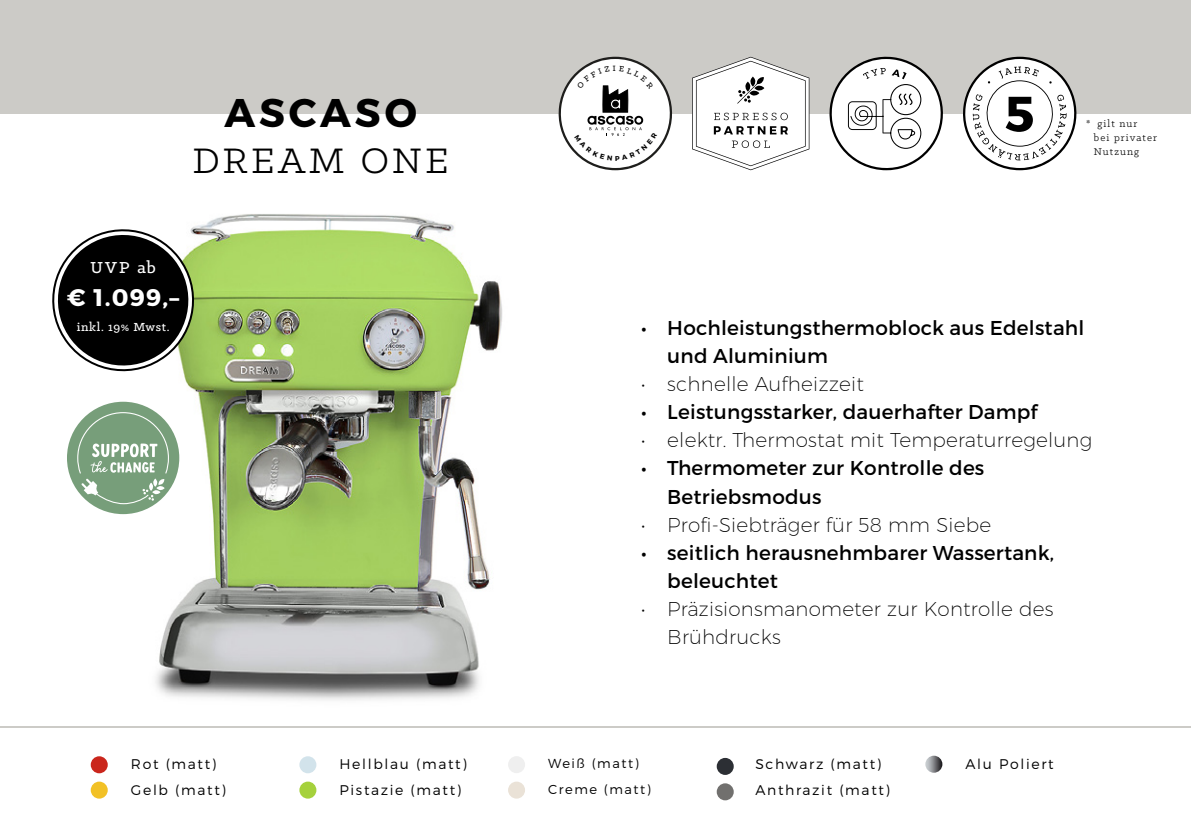
<style>
.page{position:relative;width:1191px;height:840px;background:#fff}
.page>*{position:absolute;margin:0;border:0;box-sizing:border-box;transform-origin:0 0}
.t1{font:40px "Klinic Slab";letter-spacing:.09em;color:#000}
.t2{font:700 40px "Montserrat";letter-spacing:.095em;color:#000}
.t3{font:700 24px "Montserrat";color:#fff}
.t4{font:20px/28px "Montserrat";letter-spacing:.01em;color:#000}
.t5{font:200 20px/28px "Montserrat";letter-spacing:.01em;color:#000}
.t6{font:500 18px "Klinic Slab";color:#fff}
.t7{font:300 14px/25.6px "Montserrat";letter-spacing:.12em;color:#000}
.t8{font:500 13.2px "Klinic Slab";letter-spacing:.05em;color:#fff}
.t9{font:300 13px "Montserrat";letter-spacing:.12em;color:#000}
.t10{font:11px/14px "Klinic Slab";letter-spacing:.1em;color:#000}
</style>
<div class="page">
<img style="left:41px;top:170px;width:573px;height:558px">
<svg style="left:44px;top:221px;width:158px;height:158px"></svg>
<div style="left:0;top:0;width:1191px;height:113px;background:#cccbc7"></div>
<hr style="left:0;top:726px;width:1191px;height:1px;background:#cccbc7">
<div style="left:299px;top:755px;width:17px;height:17px;background:#d2e3eb;border-radius:50%"></div>
<div style="left:299px;top:781px;width:17px;height:17px;background:#a5d13c;border-radius:50%"></div>
<div style="left:91px;top:755px;width:17px;height:17px;background:#ca261c;border-radius:50%"></div>
<div style="left:91px;top:781px;width:17px;height:17px;background:#f2c126;border-radius:50%"></div>
<svg style="left:925px;top:755px;width:17px;height:17px"></svg>
<div style="left:508px;top:781px;width:17px;height:17px;background:#eae2d7;border-radius:50%"></div>
<div style="left:508px;top:755px;width:17px;height:17px;background:#efefef;border-radius:50%"></div>
<div style="left:716px;top:757px;width:17px;height:17px;background:#2c2f34;border-radius:50%"></div>
<div style="left:716px;top:782px;width:17px;height:17px;background:#71706e;border-radius:50%"></div>
<svg style="left:692px;top:57px;width:117px;height:113px"></svg>
<svg style="left:963px;top:57px;width:113px;height:113px"></svg>
<svg style="left:829px;top:57px;width:114px;height:113px"></svg>
<div style="left:67px;top:401px;width:112px;height:113px;background:#779e7a;border-radius:50%"></div>
<svg style="left:77px;top:412px;width:92px;height:92px"></svg>
<svg style="left:558px;top:57px;width:114px;height:113px"></svg>
<h1 class="t2" style="left:224px;top:88px;width:194px">ASCASO</h1>
<h1 class="t1" style="left:193px;top:135px;width:257px">DREAM ONE</h1>
<p class="t6" style="left:90px;top:256px;width:67px">UVP ab</p>
<p class="t3" style="left:67px;top:282px;width:114px">€ 1.099,–</p>
<p class="t10" style="left:1094px;top:117px;width:65px;text-indent:-8px">* gilt nur<br>bei privater<br>Nutzung</p>
<p class="t8" style="left:77px;top:318px;width:94px">inkl. 19% Mwst.</p>
<p class="t4" style="left:667px;top:314px;width:418px;text-indent:-26px">• Hochleistungsthermoblock aus Edelstahl und Aluminium</p>
<p class="t5" style="left:641px;top:369px;width:224px">• schnelle Aufheizzeit</p>
<p class="t4" style="left:641px;top:398px;width:398px">• Leistungsstarker, dauerhafter Dampf</p>
<p class="t5" style="left:641px;top:425px;width:452px">• elektr. Thermostat mit Temperaturregelung</p>
<p class="t4" style="left:667px;top:454px;width:318px;text-indent:-26px">• Thermometer zur Kontrolle des<br>Betriebsmodus</p>
<p class="t5" style="left:641px;top:509px;width:351px">• Profi-Siebträger für 58 mm Siebe</p>
<p class="t4" style="left:667px;top:538px;width:388px;text-indent:-26px">• seitlich herausnehmbarer Wassertank, beleuchtet</p>
<p class="t5" style="left:667px;top:593px;width:388px;text-indent:-26px">• Präzisionsmanometer zur Kontrolle des<br>Brühdrucks</p>
<p class="t9" style="left:548px;top:755px;width:92px">Weiß (matt)</p>
<p class="t7" style="left:755px;top:750px;width:136px">Schwarz (matt)<br>Anthrazit (matt)</p>
<p class="t7" style="left:131px;top:750px;width:97px">Rot (matt)<br>Gelb (matt)</p>
<p class="t7" style="left:965px;top:750px;width:90px">Alu Poliert</p>
<p class="t7" style="left:339px;top:750px;width:129px">Hellblau (matt)<br>Pistazie (matt)</p>
<p class="t9" style="left:548px;top:780px;width:104px">Creme (matt)</p>
</div>
